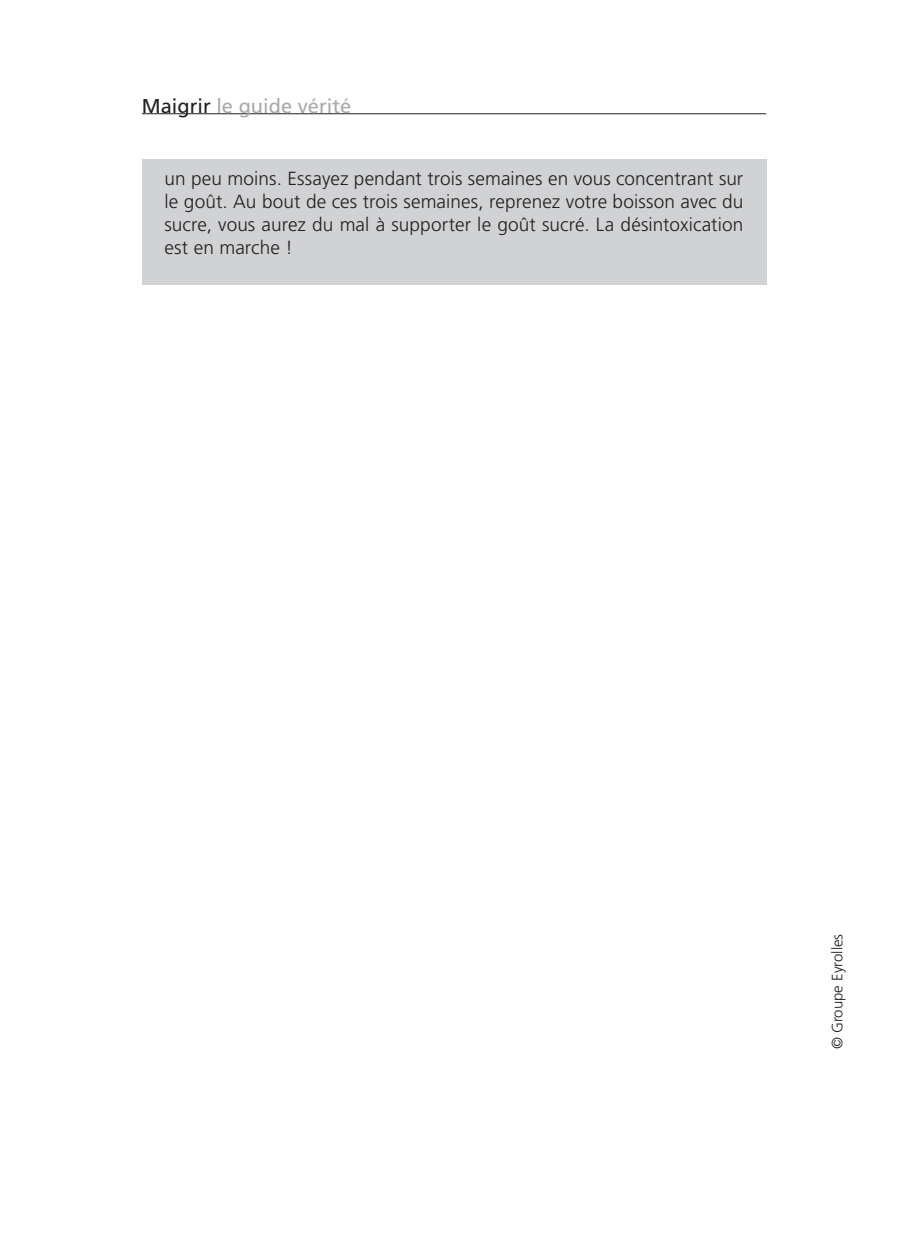
<style>
.page{position:relative;width:908px;height:1248px;background:#fff}
.page>*{position:absolute;margin:0;border:0;box-sizing:border-box;transform-origin:0 0}
.Titrecourant{font:20px "Frutiger";color:#a8a9ad}
.Focus_texte{font:300 19px/22.8px "Frutiger";letter-spacing:.005em;color:#231f20;text-align:justify}
.t1{font:300 15px "Frutiger";color:#231f20}
.s1{color:#231f20}
</style>
<div class="page">
<hr style="left:142px;top:113px;width:623px;height:1px;background:#231f20">
<div style="left:142px;top:159px;width:623px;height:125px;background:#d1d2d4"></div>
<p class="Titrecourant" style="left:142px;top:95px;width:211px"><span class="s1">Maigrir</span> le guide vérité</p>
<p class="Focus_texte" style="left:164px;top:167px;width:580px">un peu moins. Essayez pendant trois semaines en vous concentrant sur le goût. Au bout de ces trois semaines, reprenez votre boisson avec du sucre, vous aurez du mal à supporter le goût sucré. La désintoxication est en marche !</p>
<p class="t1" style="left:828px;top:1049px;width:117px;rotate:-90deg">© Groupe Eyrolles</p>
</div>
